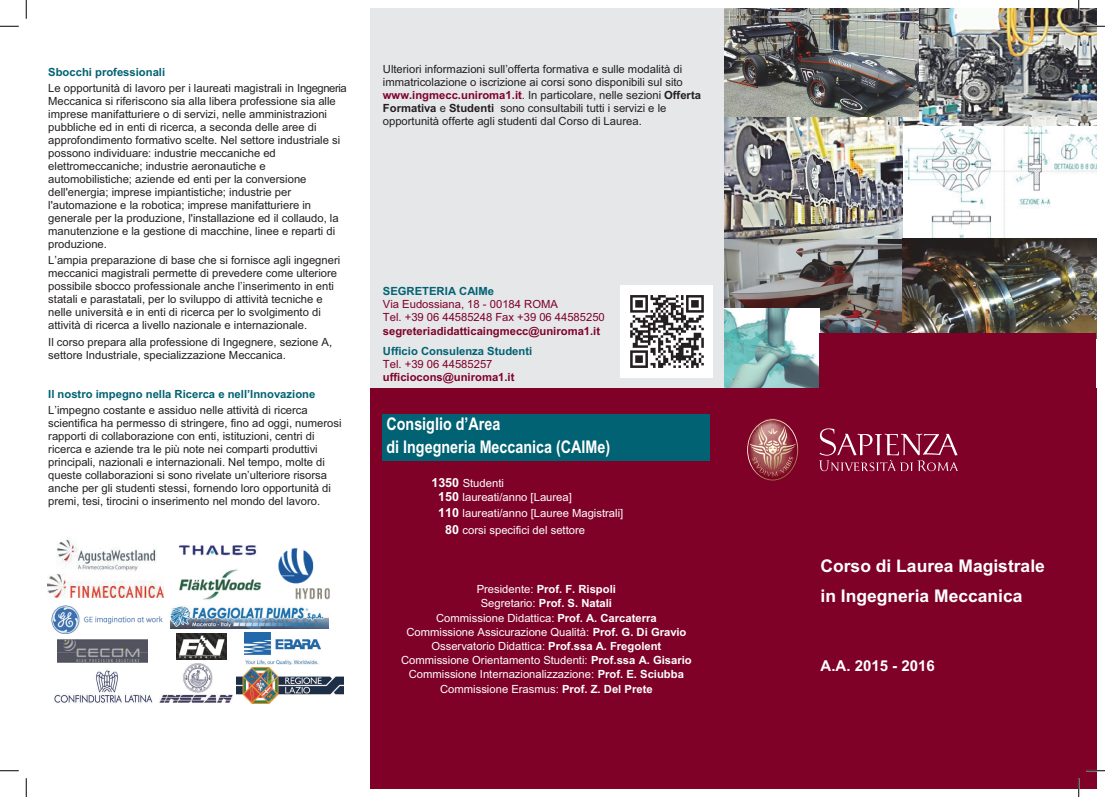
<style>
.page{position:relative;width:1105px;height:797px;background:#fff}
.page>*{position:absolute;margin:0;border:0;box-sizing:border-box;transform-origin:0 0}
.t1{font:700 17.5px/30.1px "Arial";color:#fff}
.t2{font:700 17.5px/22.5px "Arial Narrow";color:#fff}
.t3{font:700 15px "Arial";color:#fff}
.t4{font:11.25px/13px "Arial";color:#231f20}
.t5{font:11.25px/14.1px "Arial";color:#fff}
.t6{font:700 11.25px "Arial";color:#006272}
.t7{font:11.25px/12.9px "Arial";color:#7f0128}
.t8{font:700 11.25px "Arial";color:#7f0128}
.s1{font-weight:700;color:#7f0128}
.s2{font-weight:700}
.s3{font-weight:700;font-size:12.5px}
</style>
<div class="page">
<div style="left:370px;top:9px;width:402px;height:388px;background:#e6e7e9"></div>
<img style="left:905px;top:126px;width:191px;height:112px">
<img style="left:724px;top:238px;width:178px;height:95px">
<img style="left:724px;top:117px;width:178px;height:121px">
<img style="left:888px;top:8px;width:196px;height:118px">
<img style="left:724px;top:309px;width:95px;height:79px">
<img style="left:902px;top:238px;width:182px;height:95px">
<img style="left:724px;top:9px;width:195px;height:108px">
<img style="left:1084px;top:19px;width:12px;height:107px">
<img style="left:1084px;top:238px;width:12px;height:95px">
<div style="left:370px;top:388px;width:726px;height:400px;background:#7f0128"></div>
<div style="left:383px;top:414px;width:327px;height:47px;background:#006272"></div>
<img style="left:57px;top:538px;width:100px;height:33px">
<img style="left:278px;top:548px;width:52px;height:51px">
<img style="left:58px;top:639px;width:90px;height:23px">
<img style="left:47px;top:574px;width:116px;height:23px">
<img style="left:179px;top:545px;width:78px;height:11px">
<img style="left:170px;top:606px;width:159px;height:22px">
<img style="left:179px;top:569px;width:82px;height:31px">
<img style="left:244px;top:632px;width:76px;height:32px">
<img style="left:51px;top:605px;width:112px;height:29px">
<img style="left:54px;top:669px;width:98px;height:34px">
<img style="left:159px;top:663px;width:73px;height:39px">
<img style="left:237px;top:667px;width:107px;height:36px">
<img style="left:177px;top:633px;width:49px;height:26px">
<img style="left:621px;top:285px;width:92px;height:92px">
<svg style="left:747px;top:418px;width:52px;height:63px"></svg>
<svg style="left:819px;top:428px;width:139px;height:43px"></svg>
<div style="left:819px;top:333px;width:277px;height:58px;background:#7f0128"></div>
<svg style="left:0;top:25px;width:19px;height:2px"></svg>
<svg style="left:1086px;top:25px;width:19px;height:2px"></svg>
<svg style="left:0;top:770px;width:19px;height:1px"></svg>
<svg style="left:1086px;top:770px;width:19px;height:1px"></svg>
<svg style="left:25px;top:0;width:2px;height:19px"></svg>
<svg style="left:25px;top:778px;width:2px;height:19px"></svg>
<svg style="left:1078px;top:0;width:18px;height:19px"></svg>
<svg style="left:1078px;top:778px;width:1px;height:19px"></svg>
<p class="t6" style="left:48px;top:64px;width:118px">Sbocchi professionali</p>
<p class="t4" style="left:48px;top:82px;width:300px">Le opportunità di lavoro per i laureati magistrali in Ingegneria Meccanica si riferiscono sia alla libera professione sia alle imprese manifatturiere o di servizi, nelle amministrazioni pubbliche ed in enti di ricerca, a seconda delle aree di approfondimento formativo scelte. Nel settore industriale si possono individuare: industrie meccaniche ed elettromeccaniche; industrie aeronautiche e automobilistiche; aziende ed enti per la conversione dell'energia; imprese impiantistiche; industrie per l'automazione e la robotica; imprese manifatturiere in generale per la produzione, l'installazione ed il collaudo, la manutenzione e la gestione di macchine, linee e reparti di produzione.</p>
<p class="t4" style="left:48px;top:254px;width:293px">L’ampia preparazione di base che si fornisce agli ingegneri meccanici magistrali permette di prevedere come ulteriore possibile sbocco professionale anche l’inserimento in enti statali e parastatali, per lo sviluppo di attività tecniche e nelle università e in enti di ricerca per lo svolgimento di attività di ricerca a livello nazionale e internazionale.</p>
<p class="t4" style="left:48px;top:335px;width:285px">Il corso prepara alla professione di Ingegnere, sezione A, settore Industriale, specializzazione Meccanica.</p>
<p class="t6" style="left:48px;top:386px;width:269px">Il nostro impegno nella Ricerca e nell’Innovazione</p>
<p class="t4" style="left:48px;top:403px;width:295px">L’impegno costante e assiduo nelle attività di ricerca scientifica ha permesso di stringere, fino ad oggi, numerosi rapporti di collaborazione con enti, istituzioni, centri di ricerca e aziende tra le più note nei comparti produttivi principali, nazionali e internazionali. Nel tempo, molte di queste collaborazioni si sono rivelate un’ulteriore risorsa anche per gli studenti stessi, fornendo loro opportunità di premi, tesi, tirocini o inserimento nel mondo del lavoro.</p>
<p class="t4" style="left:383px;top:62px;width:320px">Ulteriori informazioni sull’offerta formativa e sulle modalità di immatricolazione o iscrizione ai corsi sono disponibili sul sito <span class="s1">www.ingmecc.uniroma1.it</span>. In particolare, nelle sezioni <span class="s2">Offerta Formativa</span> e <span class="s2">Studenti</span> sono consultabili tutti i servizi e le opportunità offerte agli studenti dal Corso di Laurea.</p>
<p class="t6" style="left:383px;top:284px;width:113px">SEGRETERIA CAIMe</p>
<p class="t7" style="left:383px;top:298px;width:223px">Via Eudossiana, 18 - 00184 ROMA<br>Tel. +39 06 44585248 Fax +39 06 44585250</p>
<p class="t8" style="left:383px;top:323px;width:219px">segreteriadidatticaingmecc@uniroma1.it</p>
<p class="t6" style="left:383px;top:343px;width:151px">Ufficio Consulenza Studenti</p>
<p class="t7" style="left:383px;top:357px;width:111px">Tel. +39 06 44585257</p>
<p class="t8" style="left:383px;top:369px;width:133px">ufficiocons@uniroma1.it</p>
<h1 class="t2" style="left:386px;top:412px;width:225px">Consiglio d’Area<br>di Ingegneria Meccanica (CAIMe)</h1>
<p class="t5" style="left:438px;top:475px;width:135px;text-indent:-7px"><span class="s3">1350</span> Studenti<br><span class="s3">150</span> laureati/anno [Laurea]</p>
<p class="t5" style="left:445px;top:505px;width:180px;line-height:16.6px;text-indent:-7px"><span class="s3">110</span> laureati/anno [Lauree Magistrali]<br><span class="s3">80</span> corsi specifici del settore</p>
<p class="t5" style="left:401px;top:582px;width:292px;text-align:center">Presidente: <span class="s2">Prof. F. Rispoli<br></span>Segretario: <span class="s2">Prof. S. Natali<br></span>Commissione Didattica: <span class="s2">Prof. A. Carcaterra </span>Commissione Assicurazione Qualità: <span class="s2">Prof. G. Di Gravio </span>Osservatorio Didattica: <span class="s2">Prof.ssa A. Fregolent </span>Commissione Orientamento Studenti: <span class="s2">Prof.ssa A. Gisario </span>Commissione Internazionalizzazione: <span class="s2">Prof. E. Sciubba </span>Commissione Erasmus: <span class="s2">Prof. Z. Del Prete</span></p>
<h1 class="t1" style="left:820px;top:551px;width:226px">Corso di Laurea Magistrale in Ingegneria Meccanica</h1>
<h2 class="t3" style="left:820px;top:655px;width:116px">A.A. 2015 - 2016</h2>
</div>
